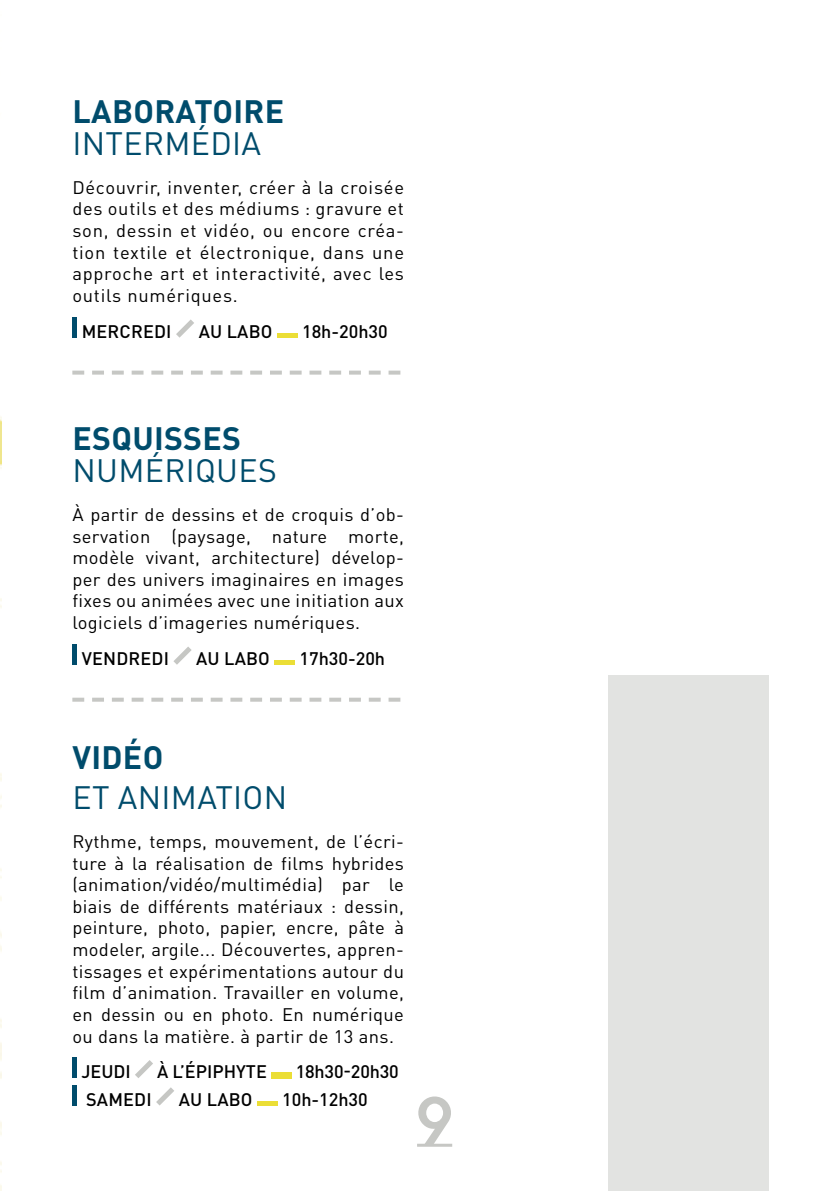
<style>
.page{position:relative;width:840px;height:1191px;background:#fff}
.page>*{position:absolute;margin:0;border:0;box-sizing:border-box;transform-origin:0 0}
.t1{font:60px "Progress CAPS";color:#c6c7c4}
.t2{font:32px "DIN Pro";letter-spacing:.01em;color:#004c6c}
.t3{font:700 32px "DIN Pro";letter-spacing:.01em;color:#004c6c}
.t4{font:18px/21.6px "DIN Pro";letter-spacing:.02em;color:#000;text-align:justify}
.t5{font:500 18px "DIN Pro";color:#000}
</style>
<div class="page">
<hr style="left:417px;top:1143px;width:35px;height:3px;background:#c6c7c4">
<div style="left:72px;top:317px;width:5px;height:21px;background:#004c6c"></div>
<svg style="left:176px;top:319px;width:18px;height:19px"></svg>
<div style="left:277px;top:333px;width:20px;height:5px;background:#ebde36"></div>
<svg style="left:72px;top:370px;width:328px;height:4px"></svg>
<div style="left:72px;top:644px;width:5px;height:20px;background:#004c6c"></div>
<svg style="left:173px;top:646px;width:18px;height:18px"></svg>
<hr style="left:274px;top:660px;width:21px;height:4px;background:#ebde36">
<svg style="left:72px;top:697px;width:328px;height:4px"></svg>
<div style="left:72px;top:1057px;width:5px;height:21px;background:#004c6c"></div>
<svg style="left:135px;top:1060px;width:18px;height:18px"></svg>
<div style="left:271px;top:1072px;width:20px;height:6px;background:#ebde36"></div>
<div style="left:72px;top:1084px;width:5px;height:21px;background:#004c6c"></div>
<svg style="left:156px;top:1087px;width:18px;height:18px"></svg>
<div style="left:257px;top:1100px;width:21px;height:5px;background:#ebde36"></div>
<img style="left:0;top:417px;width:1px;height:774px">
<div style="left:608px;top:675px;width:160px;height:516px;background:#e2e3e1"></div>
<h2 class="t3" style="left:72px;top:90px;width:213px">LABORATOIRE</h2>
<h2 class="t2" style="left:72px;top:122px;width:190px">INTERMÉDIA</h2>
<p class="t4" style="left:72px;top:176px;width:333px">Découvrir, inventer, créer à la croisée des outils et des médiums : gravure et son, dessin et vidéo, ou encore créa&shy;tion textile et électronique, dans une approche art et interactivité, avec les outils numériques.</p>
<p class="t5" style="left:82px;top:319px;width:91px">MERCREDI</p>
<p class="t5" style="left:198px;top:319px;width:75px">AU LABO</p>
<p class="t5" style="left:302px;top:319px;width:87px">18h-20h30</p>
<h2 class="t3" style="left:72px;top:417px;width:170px">ESQUISSES</h2>
<h2 class="t2" style="left:72px;top:449px;width:206px">NUMÉRIQUES</h2>
<p class="t4" style="left:72px;top:503px;width:333px">À partir de dessins et de croquis d’ob&shy;servation (paysage, nature morte, modèle vivant, architecture) dévelop&shy;per des univers imaginaires en images fixes ou animées avec une initiation aux logiciels d’imageries numériques.</p>
<p class="t5" style="left:82px;top:646px;width:89px">VENDREDI</p>
<p class="t5" style="left:196px;top:646px;width:75px">AU LABO</p>
<p class="t5" style="left:299px;top:646px;width:87px">17h30-20h</p>
<h2 class="t3" style="left:72px;top:736px;width:92px">VIDÉO</h2>
<h2 class="t2" style="left:72px;top:776px;width:216px">ET ANIMATION</h2>
<p class="t4" style="left:72px;top:830px;width:333px">Rythme, temps, mouvement, de l’écri&shy;ture à la réalisation de films hybrides (animation/vidéo/multimédia) par le biais de différents matériaux : dessin, peinture, photo, papier, encre, pâte à modeler, argile... Découvertes, appren&shy;tissages et expérimentations autour du film d’animation. Travailler en volume, en dessin ou en photo. En numérique ou dans la matière. à partir de 13 ans.</p>
<p class="t5" style="left:81px;top:1059px;width:51px">JEUDI</p>
<p class="t5" style="left:157px;top:1059px;width:111px">À L’ÉPIPHYTE</p>
<p class="t5" style="left:295px;top:1059px;width:104px">18h30-20h30</p>
<p class="t5" style="left:86px;top:1086px;width:67px">SAMEDI</p>
<p class="t5" style="left:179px;top:1086px;width:75px">AU LABO</p>
<p class="t5" style="left:282px;top:1086px;width:87px">10h-12h30</p>
<h1 class="t1" style="left:417px;top:1083px;width:37px">9</h1>
</div>
